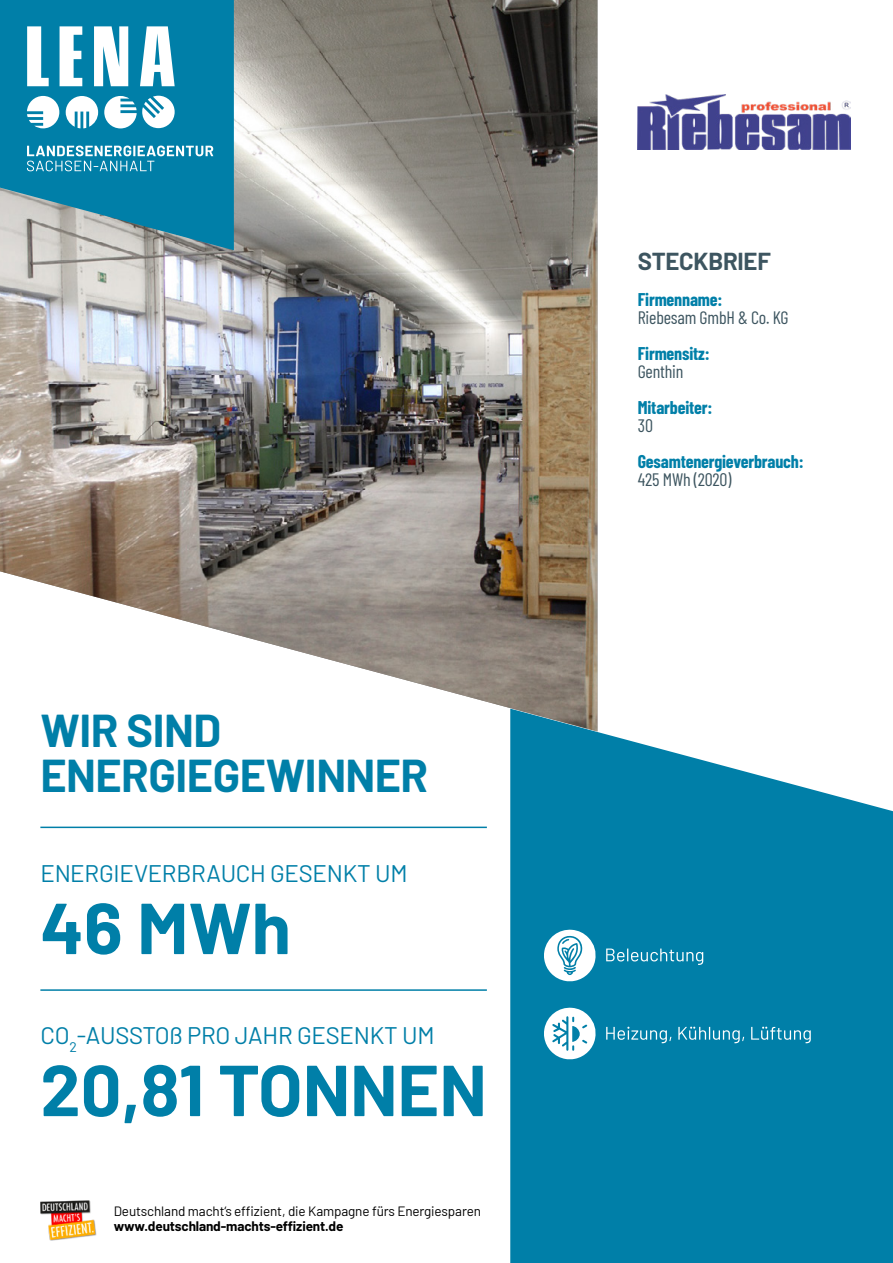
<style>
.page{position:relative;width:893px;height:1263px;background:#fff}
.page>*{position:absolute;margin:0;border:0;box-sizing:border-box;transform-origin:0 0}
.t1{font:700 72px "Barlow";color:#007fa8}
.t2{font:700 45px/45px "Barlow";letter-spacing:-.01em;color:#007fa8}
.t3{font:24px "Barlow";letter-spacing:-.01em;color:#007fa8}
.t4{font:700 24px "Barlow";letter-spacing:-.01em;color:#3d5560}
.t5{font:700 18px "Barlow Condensed";letter-spacing:-.01em;color:#007fa8}
.t6{font:18px "Barlow Condensed";letter-spacing:-.01em;color:#3d5560}
.t7{font:13.5px "Barlow";letter-spacing:-.01em;color:#000}
.t8{font:700 13.5px "Barlow";letter-spacing:-.01em;color:#000}
</style>
<div class="page">
<svg style="left:510px;top:709px;width:383px;height:554px;background:#178ab0"></svg>
<img style="left:0;top:0;width:597px;height:731px">
<hr style="left:40px;top:827px;width:447px;height:1px;background:#007fa8">
<svg style="left:0;top:0;width:234px;height:250px;background:#2189aa"></svg>
<svg style="left:27px;top:146px;width:186px;height:25px;background:#44a1bf"></svg>
<svg style="left:27px;top:26px;width:22px;height:60px"></svg>
<svg style="left:60px;top:26px;width:22px;height:60px"></svg>
<svg style="left:94px;top:26px;width:34px;height:60px"></svg>
<svg style="left:140px;top:26px;width:35px;height:60px"></svg>
<svg style="left:27px;top:96px;width:32px;height:32px"></svg>
<svg style="left:104px;top:96px;width:71px;height:32px"></svg>
<svg style="left:66px;top:96px;width:32px;height:32px"></svg>
<img style="left:40px;top:1200px;width:56px;height:41px">
<svg style="left:544px;top:929px;width:53px;height:52px"></svg>
<svg style="left:606px;top:948px;width:97px;height:17px;background:#3398b9"></svg>
<svg style="left:544px;top:1007px;width:53px;height:52px"></svg>
<svg style="left:606px;top:1027px;width:65px;height:16px"></svg>
<svg style="left:678px;top:1027px;width:66px;height:16px"></svg>
<svg style="left:751px;top:1027px;width:60px;height:16px"></svg>
<img style="left:638px;top:95px;width:212px;height:54px">
<hr style="left:40px;top:989px;width:447px;height:2px;background:#007fa8">
<h2 class="t2" style="left:40px;top:705px;width:389px">WIR SIND<br>ENERGIEGEWINNER</h2>
<h3 class="t3" style="left:40px;top:856px;width:369px">ENERGIEVERBRAUCH GESENKT UM</h3>
<h1 class="t1" style="left:40px;top:875px;width:252px">46 MWh</h1>
<h3 class="t3" style="left:40px;top:1018px;width:396px">CO<sub>2</sub>-AUSSTOß PRO JAHR GESENKT UM</h3>
<h1 class="t1" style="left:40px;top:1037px;width:448px">20,81 TONNEN</h1>
<p class="t7" style="left:114px;top:1202px;width:369px">Deutschland macht‘s effizient, die Kampagne fürs Energiesparen</p>
<p class="t8" style="left:114px;top:1216px;width:231px">www.deutschland-machts-effizient.de</p>
<h3 class="t4" style="left:638px;top:244px;width:134px">STECKBRIEF</h3>
<p class="t5" style="left:638px;top:287px;width:86px">Firmenname:</p>
<p class="t6" style="left:638px;top:305px;width:152px">Riebesam GmbH &amp; Co. KG</p>
<p class="t5" style="left:638px;top:341px;width:73px">Firmensitz:</p>
<p class="t6" style="left:638px;top:359px;width:47px">Genthin</p>
<p class="t5" style="left:638px;top:395px;width:76px">Mitarbeiter:</p>
<p class="t6" style="left:638px;top:413px;width:17px">30</p>
<p class="t5" style="left:638px;top:449px;width:167px">Gesamtenergieverbrauch:</p>
<p class="t6" style="left:638px;top:467px;width:95px">425 MWh (2020)</p>
</div>
